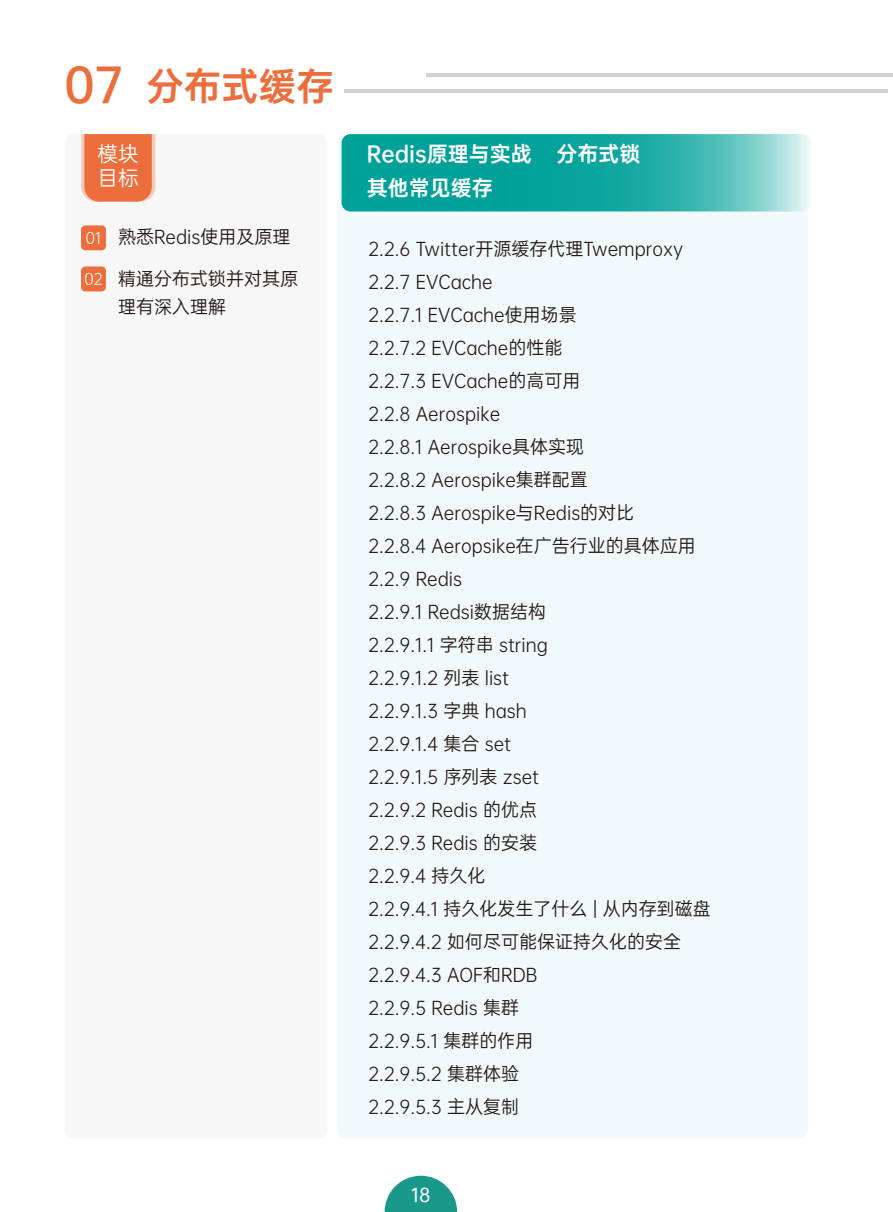
<style>
.page{position:relative;width:893px;height:1212px;background:#fff}
.page>*{position:absolute;margin:0;border:0;box-sizing:border-box;transform-origin:0 0}
.t1{font:37.5px "OPPO Sans B";color:#ec6e3d}
.t2{font:21px/33.2px "OPPO Sans B";color:#fff}
.t3{font:20.55px/24.6px "OPPO Sans R";color:#fff}
.t4{font:18px/33px "OPPO Sans R";color:#231815}
.t5{font:18px "OPPO Sans M";color:#fff}
.t6{font:15px "OPPO Sans R";color:#fff}
.s1{font-size:45px}
</style>
<div class="page">
<div style="left:338px;top:134px;width:470px;height:1004px;background:#f2f9fa;border-radius:9px"></div>
<div style="left:65px;top:134px;width:263px;height:1004px;background:#f7f7f7;border-radius:9px"></div>
<svg style="left:81px;top:134px;width:74px;height:68px;background:#ec794c"></svg>
<div style="left:81px;top:225px;width:25px;height:25px;background:#ec6e3d;border-radius:4px"></div>
<div style="left:81px;top:266px;width:25px;height:25px;background:#ec6e3d;border-radius:4px"></div>
<hr style="left:344px;top:90px;width:544px;height:3px;background:#d2d2d3">
<hr style="left:426px;top:74px;width:467px;height:3px;background:#d2d2d3">
<svg style="left:342px;top:134px;width:468px;height:77px;background:#27afa8"></svg>
<svg style="left:385px;top:1176px;width:72px;height:36px"></svg>
<h1 class="t1" style="left:65px;top:54px;width:271px"><span class="s1">07</span> 分布式缓存</h1>
<p class="t3" style="left:98px;top:140px;width:43px">模块目标</p>
<p class="t6" style="left:86px;top:226px;width:17px">01</p>
<p class="t6" style="left:84px;top:267px;width:20px">02</p>
<p class="t4" style="left:118px;top:219px;width:174px">熟悉Redis使用及原理</p>
<p class="t4" style="left:118px;top:263px;width:181px;line-height:28.5px">精通分布式锁并对其原理有深入理解</p>
<p class="t2" style="left:367px;top:136px;width:275px">Redis原理与实战 分布式锁其他常见缓存</p>
<p class="t4" style="left:368px;top:231px;width:344px">2.2.6 Twitter开源缓存代理Twemproxy<br>2.2.7 EVCache<br>2.2.7.1 EVCache使用场景<br>2.2.7.2 EVCache的性能<br>2.2.7.3 EVCache的高可用<br>2.2.8 Aerospike<br>2.2.8.1 Aerospike具体实现<br>2.2.8.2 Aerospike集群配置<br>2.2.8.3 Aerospike与Redis的对比<br>2.2.8.4 Aeropsike在广告行业的具体应用<br>2.2.9 Redis<br>2.2.9.1 Redsi数据结构<br>2.2.9.1.1 字符串 string<br>2.2.9.1.2 列表 list<br>2.2.9.1.3 字典 hash<br>2.2.9.1.4 集合 set<br>2.2.9.1.5 序列表 zset<br>2.2.9.2 Redis 的优点<br>2.2.9.3 Redis 的安装<br>2.2.9.4 持久化<br>2.2.9.4.1 持久化发生了什么 | 从内存到磁盘<br>2.2.9.4.2 如何尽可能保证持久化的安全<br>2.2.9.4.3 AOF和RDB<br>2.2.9.5 Redis 集群<br>2.2.9.5.1 集群的作用<br>2.2.9.5.2 集群体验<br>2.2.9.5.3 主从复制</p>
<p class="t5" style="left:411px;top:1180px;width:21px">18</p>
</div>
